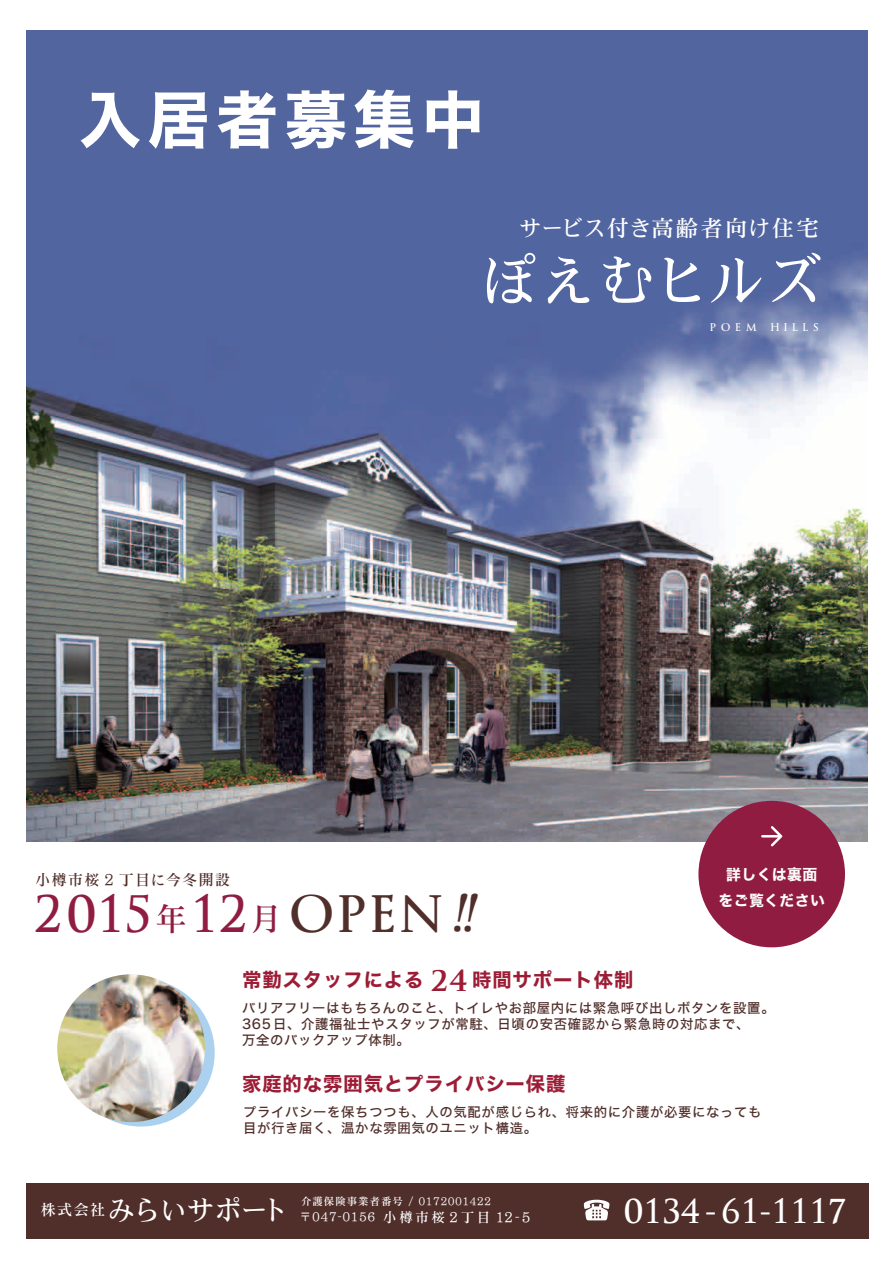
<style>
.page{position:relative;width:893px;height:1263px;background:#fff}
.page>*{position:absolute;margin:0;border:0;box-sizing:border-box;transform-origin:0 0}
.t1{font:62.4px "Hiragino Kaku W7 90 msp RKSJ H";letter-spacing:.1em;color:#fff}
.t2{font:56.25px "DF Mincho P W5 WING RKSJ H";letter-spacing:.1em;color:#fff}
.t3{font:49.05px "Byington";letter-spacing:.1em;color:#901d41}
.t4{font:32.1px "Byington";color:#fff}
.t5{font:27.9px "DF Mincho P W5 WING RKSJ H";letter-spacing:.065em;color:#fff}
.t6{font:22.35px "DF Mincho P W5 WING RKSJ H";letter-spacing:.1em;color:#fff}
.t7{font:19.35px "Hiragino Kaku W7 90 msp RKSJ H";letter-spacing:.05em;color:#9c1c35}
.t8{font:14.85px/26px "Hiragino Kaku W7 90 msp RKSJ H";letter-spacing:.03em;color:#fff;text-align:center}
.t9{font:14.85px "DF Mincho P W5 WING RKSJ H";letter-spacing:.1em;color:#502e2a}
.t10{font:13.35px/16.4px "Hiragino Kaku W5 90 msp RKSJ H";letter-spacing:.05em;color:#502e2a}
.t11{font:13.35px "DF Mincho P W5 WING RKSJ H";letter-spacing:.2em;color:#fff}
.t12{font:10.35px "DF Mincho P W5 WING RKSJ H";letter-spacing:.1em;color:#fff}
.t13{font:10.35px "Byington";letter-spacing:.5em;color:#fff}
.s1{font-family:"DF Mincho P W5 WING RKSJ H";font-size:31.35px}
.s2{color:#502e2a}
.s3{font-style:italic;color:#502e2a}
.s4{font-family:"Byington";font-weight:700;font-size:28.2px}
.s5{font-size:11.85px}
</style>
<div class="page">
<img style="left:26px;top:30px;width:842px;height:811px">
<div style="left:698px;top:801px;width:147px;height:146px;background:#901d41;border-radius:50%"></div>
<svg style="left:761px;top:826px;width:21px;height:20px"></svg>
<div style="left:67px;top:979px;width:148px;height:147px;background:#acd1ee;border-radius:50%"></div>
<img style="left:57px;top:974px;width:148px;height:148px;border-radius:74px">
<div style="left:26px;top:1183px;width:842px;height:55px;background:#502e2a"></div>
<svg style="left:584px;top:1200px;width:26px;height:20px"></svg>
<h1 class="t1" style="left:79px;top:88px;width:407px">入居者募集中</h1>
<h3 class="t6" style="left:519px;top:217px;width:301px">サービス付き高齢者向け住宅</h3>
<h2 class="t2" style="left:484px;top:252px;width:339px">ぽえむヒルズ</h2>
<p class="t13" style="left:710px;top:321px;width:48px">POEM</p>
<p class="t13" style="left:771px;top:321px;width:49px">HILLS</p>
<p class="t9" style="left:35px;top:872px;width:196px">小樽市桜 2 丁目に今冬開設</p>
<h3 class="t3" style="left:33px;top:884px;width:440px">2015<span class="s1">年</span>12<span class="s1">月</span> <span class="s2">OPEN</span><span class="s3">!!</span></h3>
<h3 class="t7" style="left:242px;top:970px;width:393px">常勤スタッフによる <span class="s4">24</span> 時間サポート体制</h3>
<p class="t8" style="left:718px;top:862px;width:108px">詳しくは裏面をご覧ください</p>
<p class="t10" style="left:242px;top:1000px;width:534px">バリアフリーはもちろんのこと、トイレやお部屋内には緊急呼び出しボタンを設置。<br>365日、介護福祉士やスタッフが常駐、日頃の安否確認から緊急時の対応まで、<br>万全のバックアップ体制。</p>
<h3 class="t7" style="left:242px;top:1073px;width:325px">家庭的な雰囲気とプライバシー保護</h3>
<p class="t10" style="left:243px;top:1104px;width:520px">プライバシーを保ちつつも、人の気配が感じられ、将来的に介護が必要になっても目が行き届く、温かな雰囲気のユニット構造。</p>
<h3 class="t5" style="left:41px;top:1196px;width:245px"><sup>株式会社</sup>みらいサポート</h3>
<p class="t12" style="left:301px;top:1196px;width:191px">介護保険事業者番号 / 0172001422</p>
<p class="t11" style="left:300px;top:1210px;width:232px"><span class="s5">〒047-0156</span> 小樽市桜 2丁目 12-5</p>
<h3 class="t4" style="left:624px;top:1192px;width:225px">0134- 61-1117</h3>
</div>
